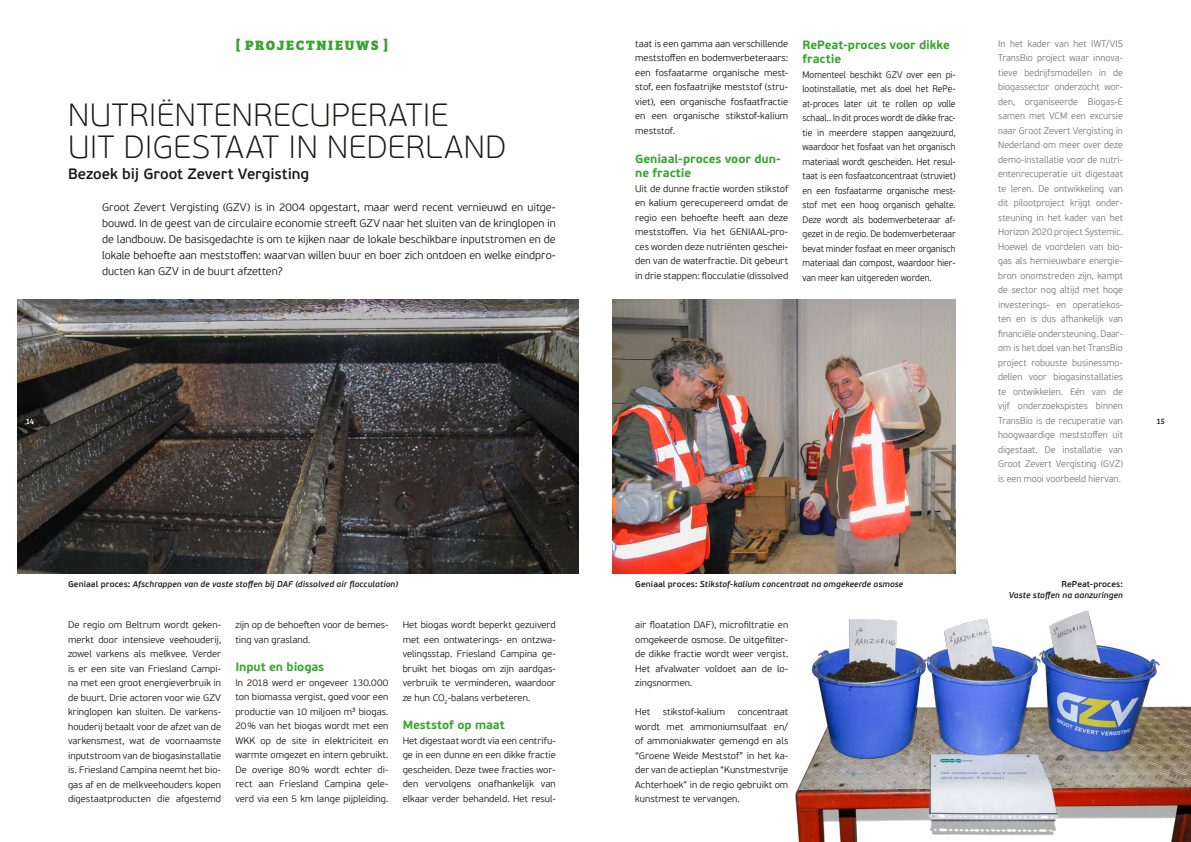
<style>
.page{position:relative;width:1191px;height:842px;background:#fff}
.page>*{position:absolute;margin:0;border:0;box-sizing:border-box;transform-origin:0 0}
.t1{font:100 32px/32px "PF Beau Sans Pro";letter-spacing:.015em;color:#1a1a18}
.t2{font:600 15px "PF Beau Sans Pro";letter-spacing:-.005em;color:#1a1a18}
.t3{font:14px "Bree Serif Eb";letter-spacing:.11em;color:#3da434}
.t4{font:700 12px/14.4px "PF Beau Sans Pro";letter-spacing:-.005em;color:#3da434}
.t5{font:300 11px/16px "PF Beau Sans Pro";letter-spacing:-.005em;color:#1a1a18;text-align:justify}
.t6{font:300 9.5px/14.5px "PF Beau Sans Pro";color:#1a1a18;text-align:justify}
.t7{font:300 9.5px/14.5px "PF Beau Sans Pro";color:#787978;text-align:justify;scale:.95 1}
.t8{font:300 9.5px/14.5px "PF Beau Sans Pro";color:#1a1a18;text-align:justify;scale:.92 1}
.t9{font:italic 600 8.5px "PF Beau Sans Pro";letter-spacing:.01em;color:#1a1a18}
.t10{font:600 8.5px "PF Beau Sans Pro";letter-spacing:.015em;color:#1a1a18}
.t11{font:8px "Bree Serif";color:#fff}
.t12{font:8px "Bree Serif";color:#1a1a18}
.s1{font-style:normal}
</style>
<div class="page">
<img style="left:17px;top:299px;width:561px;height:274px">
<img style="left:612px;top:299px;width:343px;height:274px">
<img style="left:795px;top:610px;width:396px;height:232px">
<h3 class="t3" style="left:236px;top:34px;width:154px">[ PROJECTNIEUWS ]</h3>
<p class="t7" style="left:998px;top:36px;width:133px">In het kader van het IWT/VIS TransBio project waar innova&shy;tieve bedrijfsmodellen in de biogassector onderzocht wor&shy;den, organiseerde Biogas-E samen met VCM een excursie naar Groot Zevert Vergisting in Nederland om meer over deze demo-installatie voor de nutri&shy;ëntenrecuperatie uit digestaat te leren. De ontwikkeling van dit pilootproject krijgt onder&shy;steuning in het kader van het Horizon 2020 project Systemic.<br>Hoewel de voordelen van bio&shy;gas als hernieuwbare energie&shy;bron onomstreden zijn, kampt de sector nog altijd met hoge investerings- en operatiekos&shy;ten en is dus afhankelijk van financiële ondersteuning. Daar&shy;om is het doel van het TransBio project robuuste businessmo&shy;dellen voor biogasinstallaties te ontwikkelen. Eén van de vijf onderzoekspistes binnen TransBio is de recuperatie van hoogwaardige meststoffen uit digestaat. De installatie van Groot Zevert Vergisting (GVZ) is een mooi voorbeeld hiervan.</p>
<p class="t4" style="left:802px;top:38px;width:149px">RePeat-proces voor dikke fractie</p>
<p class="t8" style="left:802px;top:67px;width:168px">Momenteel beschikt GZV over een pi&shy;lootinstallatie, met als doel het RePe&shy;at-proces later uit te rollen op volle schaal.. In dit proces wordt de dikke frac&shy;tie in meerdere stappen aangezuurd, waardoor het fosfaat van het organisch materiaal wordt gescheiden. Het resul&shy;taat is een fosfaatconcentraat (struviet) en een fosfaatarme organische mest&shy;stof met een hoog organisch gehalte.<br>Deze wordt als bodemverbeteraar af&shy;gezet in de regio. De bodemverbeteraar bevat minder fosfaat en meer organisch materiaal dan compost, waardoor hier&shy;van meer kan uitgereden worden.</p>
<p class="t6" style="left:635px;top:36px;width:155px">taat is een gamma aan verschillende meststoffen en bodemverbeteraars: een fosfaatarme organische mest&shy;stof, een fosfaatrijke meststof (stru&shy;viet), een organische fosfaatfractie en een organische stikstof-kalium meststof.</p>
<p class="t4" style="left:635px;top:152px;width:147px">Geniaal-proces voor dun&shy;ne fractie</p>
<p class="t6" style="left:635px;top:181px;width:155px">Uit de dunne fractie worden stikstof en kalium gerecupereerd omdat de regio een behoefte heeft aan deze meststoffen. Via het GENIAAL-pro&shy;ces worden deze nutriënten geschei&shy;den van de waterfractie. Dit gebeurt in drie stappen: flocculatie (dissolved</p>
<h1 class="t1" style="left:68px;top:99px;width:440px">NUTRIËNTENRECUPERATIE<br>UIT DIGESTAAT IN NEDERLAND</h1>
<h2 class="t2" style="left:68px;top:165px;width:243px">Bezoek bij Groot Zevert Vergisting</h2>
<p class="t5" style="left:102px;top:199px;width:455px">Groot Zevert Vergisting (GZV) is in 2004 opgestart, maar werd recent vernieuwd en uitge&shy;bouwd. In de geest van de circulaire economie streeft GZV naar het sluiten van de kringlopen in de landbouw. De basisgedachte is om te kijken naar de lokale beschikbare inputstromen en de lokale behoefte aan meststoffen: waarvan willen buur en boer zich ontdoen en welke eindpro&shy;ducten kan GZV in de buurt afzetten?</p>
<p class="t11" style="left:26px;top:415px;width:9px">14</p>
<p class="t12" style="left:1157px;top:415px;width:9px">15</p>
<p class="t9" style="left:68px;top:579px;width:331px"><span class="s1">Geniaal proces:</span> Afschrappen van de vaste stoffen bij DAF (dissolved air flocculation)</p>
<p class="t9" style="left:635px;top:579px;width:269px"><span class="s1">Geniaal proces:</span> Stikstof-kalium concentraat na omgekeerde osmose</p>
<p class="t6" style="left:68px;top:618px;width:155px">De regio om Beltrum wordt geken&shy;merkt door intensieve veehouderij, zowel varkens als melkvee. Verder is er een site van Friesland Campi&shy;na met een groot energieverbruik in de buurt. Drie actoren voor wie GZV kringlopen kan sluiten. De varkens&shy;houderij betaalt voor de afzet van de varkensmest, wat de voornaamste inputstroom van de biogasinstallatie is. Friesland Campina neemt het bio&shy;gas af en de melkveehouders kopen digestaatproducten die afgestemd</p>
<p class="t6" style="left:235px;top:618px;width:155px">zijn op de behoeften voor de bemes&shy;ting van grasland.</p>
<p class="t4" style="left:235px;top:660px;width:90px">Input en biogas</p>
<p class="t6" style="left:235px;top:676px;width:155px">In 2018 werd er ongeveer 130.000 ton biomassa vergist, goed voor een productie van 10 miljoen m³ biogas.<br>20% van het biogas wordt met een WKK op de site in elektriciteit en warmte omgezet en intern gebruikt.<br>De overige 80% wordt echter di&shy;rect aan Friesland Campina gele&shy;verd via een 5 km lange pijpleiding.</p>
<p class="t6" style="left:403px;top:618px;width:155px">Het biogas wordt beperkt gezuiverd met een ontwaterings- en ontzwa&shy;velingsstap. Friesland Campina ge&shy;bruikt het biogas om zijn aardgas&shy;verbruik te verminderen, waardoor ze hun CO<sub>2</sub>-balans verbeteren.</p>
<p class="t4" style="left:403px;top:718px;width:104px">Meststof op maat</p>
<p class="t6" style="left:403px;top:734px;width:155px">Het digestaat wordt via een centrifu&shy;ge in een dunne en een dikke fractie gescheiden. Deze twee fracties wor&shy;den vervolgens onafhankelijk van elkaar verder behandeld. Het resul-</p>
<p class="t6" style="left:635px;top:618px;width:155px">air floatation DAF), microfiltratie en omgekeerde osmose. De uitgefilter&shy;de dikke fractie wordt weer vergist.<br>Het afvalwater voldoet aan de lo&shy;zingsnormen.</p>
<p class="t6" style="left:635px;top:705px;width:17px">Het</p>
<p class="t6" style="left:663px;top:705px;width:64px">stikstof-kalium</p>
<p class="t6" style="left:635px;top:705px;width:155px;text-indent:103px">concentraat wordt met ammoniumsulfaat en/ of ammoniakwater gemengd en als “Groene Weide Meststof” in het ka&shy;der van de actieplan “Kunstmestvrije Achterhoek” in de regio gebruikt om kunstmest te vervangen.</p>
<p class="t10" style="left:1061px;top:579px;width:63px">RePeat-proces:</p>
<p class="t9" style="left:1008px;top:590px;width:116px">Vaste stoffen na aanzuringen</p>
</div>
